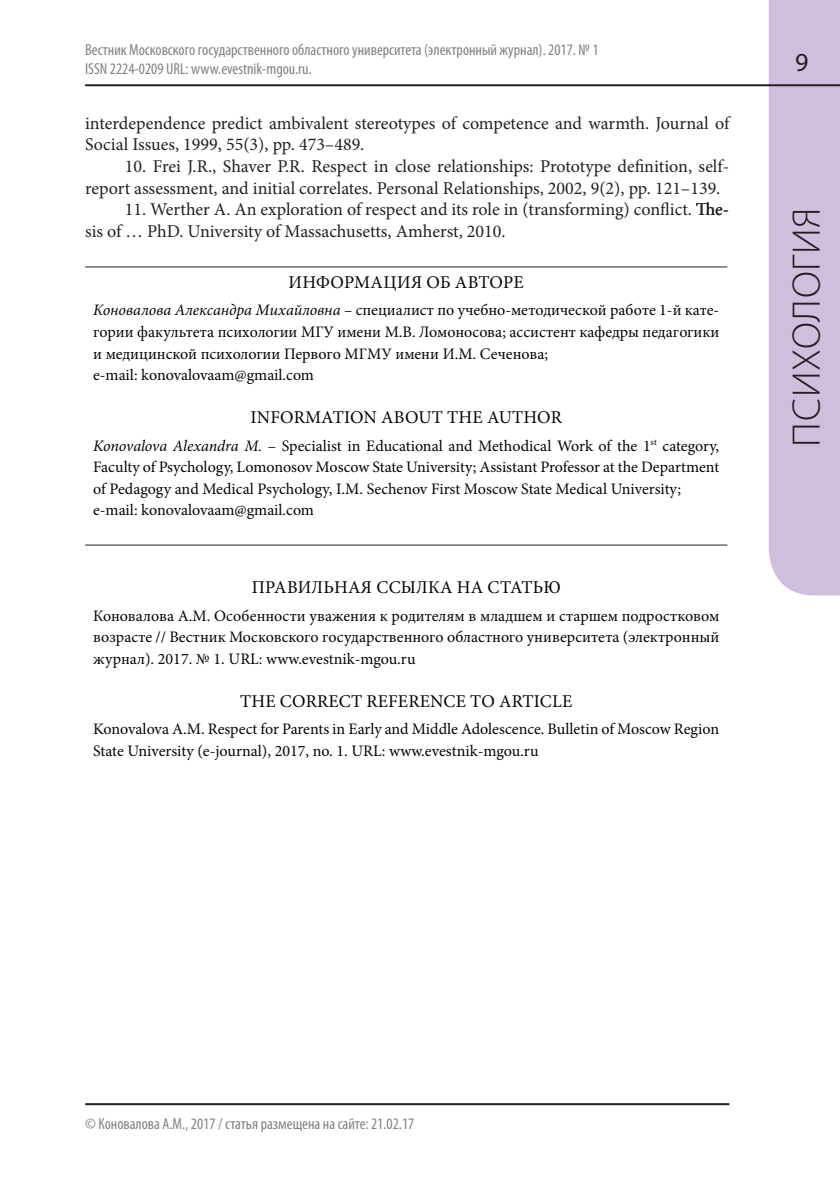
<style>
.page{position:relative;width:840px;height:1191px;background:#fff}
.page>*{position:absolute;margin:0;border:0;box-sizing:border-box;transform-origin:0 0}
.t1{font:300 40px "Myriad Pro";letter-spacing:.02em;color:#231f20}
.t2{font:26px "Myriad Pro";color:#231f20}
.Литература{font:18px/21.6px "Minion Pro";color:#231f20}
.Инф_обАвт11{font:18px "Minion Pro";letter-spacing:.01em;color:#040503}
.Инф_обАвт{font:16px/21.6px "Minion Pro";color:#040503;text-align:justify}
.t3{font:condensed 16px/19.2px "Myriad Pro";color:#808285}
.s1{font-style:italic}
</style>
<div class="page">
<div style="left:768px;top:0;width:71px;height:595px;background:#cec0dd"></div>
<hr style="left:85px;top:84px;width:754px;height:2px;background:#231f20">
<hr style="left:85px;top:1103px;width:644px;height:2px;background:#231f20">
<hr style="left:85px;top:266px;width:642px;height:1px;background:#231f20">
<hr style="left:85px;top:544px;width:642px;height:1px;background:#231f20">
<p class="t3" style="left:85px;top:39px;width:514px">Вестник Московского государственного областного университета (электронный журнал). 2017. № 1<br>ISSN 2224-0209 URL: www.evestnik-mgou.ru.</p>
<p class="Литература" style="left:85px;top:112px;width:645px">interdependence predict ambivalent stereotypes of competence and warmth. Journal of<br>Social Issues, 1999, 55(3), pp. 473–489.</p>
<p class="Литература" style="left:85px;top:155px;width:645px;text-indent:40px">10. Frei J.R., Shaver P.R. Respect in close relationships: Prototype definition, self&shy;report assessment, and initial correlates. Personal Relationships, 2002, 9(2), pp. 121–139.</p>
<p class="Литература" style="left:85px;top:199px;width:645px;text-indent:40px">11. Werther A. An exploration of respect and its role in (transforming) conflict. The&shy;sis of … PhD. University of Massachusetts, Amherst, 2010.</p>
<p class="Инф_обАвт11" style="left:288px;top:270px;width:236px">ИНФОРМАЦИЯ ОБ АВТОРЕ</p>
<p class="Инф_обАвт" style="left:93px;top:299px;width:627px"><span class="s1">Коновалова Александра Михайловна</span> – специалист по учебно-методической работе 1-й кате&shy;гории факультета психологии МГУ имени М.В. Ломоносова; ассистент кафедры педагогики и медицинской психологии Первого МГМУ имени И.М. Сеченова;</p>
<p class="Инф_обАвт" style="left:93px;top:364px;width:222px">e-mail: konovalovaam@gmail.com</p>
<p class="Инф_обАвт11" style="left:250px;top:405px;width:312px">INFORMATION ABOUT THE AUTHOR</p>
<p class="Инф_обАвт" style="left:93px;top:435px;width:627px"><span class="s1">Konovalova Alexandra M.</span> – Specialist in Educational and Methodical Work of the 1<sup>st</sup> category, Faculty of Psychology, Lomonosov Moscow State University; Assistant Professor at the Department of Pedagogy and Medical Psychology, I.M. Sechenov First Moscow State Medical University;</p>
<p class="Инф_обАвт" style="left:93px;top:499px;width:222px">e-mail: konovalovaam@gmail.com</p>
<p class="Инф_обАвт11" style="left:252px;top:575px;width:310px">ПРАВИЛЬНАЯ ССЫЛКА НА СТАТЬЮ</p>
<p class="Инф_обАвт" style="left:93px;top:605px;width:627px">Коновалова А.М. Особенности уважения к родителям в младшем и старшем подростковом возрасте // Вестник Московского государственного областного университета (электронный журнал). 2017. № 1. URL: www.evestnik-mgou.ru</p>
<p class="Инф_обАвт11" style="left:240px;top:689px;width:333px">THE CORRECT REFERENCE TO ARTICLE</p>
<p class="Инф_обАвт" style="left:93px;top:718px;width:627px">Konovalova А.М. Respect for Parents in Early and Middle Adolescence. Bulletin of Moscow Region<br>State University (e-journal), 2017, no. 1. URL: www.evestnik-mgou.ru</p>
<h2 class="t2" style="left:794px;top:47px;width:15px">9</h2>
<h1 class="t1" style="left:782px;top:446px;width:241px;rotate:-90deg">ПСИХОЛОГИЯ</h1>
<p class="t3" style="left:85px;top:1114px;width:330px">© Коновалова А.М., 2017 / статья размещена на сайте: 21.02.17</p>
</div>
